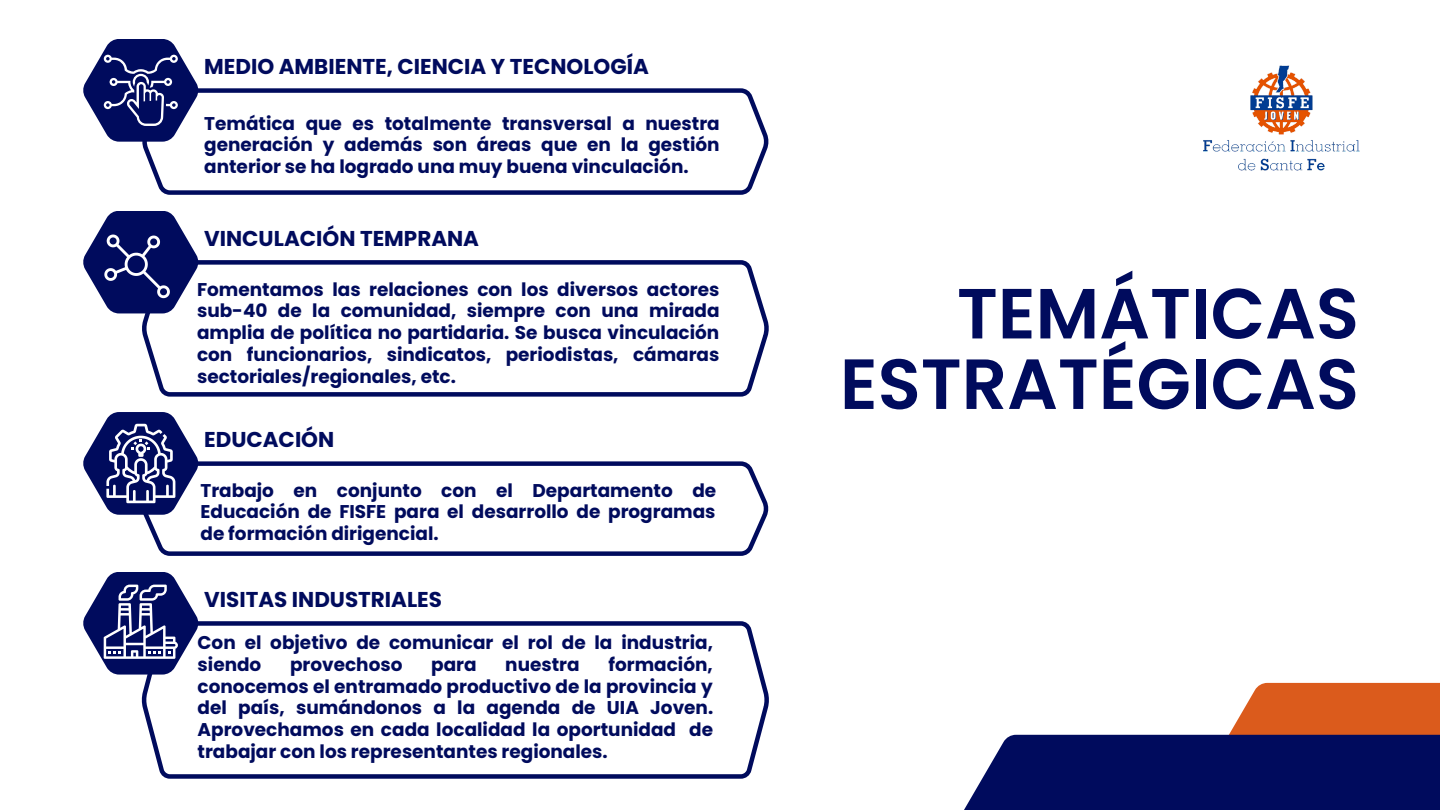
<style>
.page{position:relative;width:1440px;height:810px;background:#fff}
.page>*{position:absolute;margin:0;border:0;box-sizing:border-box;transform-origin:0 0}
.t1{font:600 70.9px/70.5px "Poppins";color:#000b5d;text-align:right}
.t2{font:700 21.5px "Poppins";color:#000b5d}
.t3{font:700 18.5px/21.8px "Poppins";color:#000b5d;text-align:justify}
</style>
<div class="page">
<svg style="left:142px;top:88px;width:627px;height:107px"></svg>
<svg style="left:1211px;top:683px;width:229px;height:52px;background:#df723d"></svg>
<div style="left:941px;top:735px;width:499px;height:75px;background:#000b5d"></div>
<svg style="left:142px;top:260px;width:627px;height:137px"></svg>
<svg style="left:143px;top:461px;width:626px;height:95px"></svg>
<svg style="left:141px;top:621px;width:628px;height:158px"></svg>
<svg style="left:83px;top:211px;width:116px;height:102px"></svg>
<svg style="left:83px;top:39px;width:116px;height:103px"></svg>
<svg style="left:83px;top:572px;width:116px;height:103px"></svg>
<svg style="left:83px;top:412px;width:116px;height:103px"></svg>
<img style="left:1203px;top:65px;width:157px;height:106px">
<p class="t2" style="left:204px;top:52px;width:446px">MEDIO AMBIENTE, CIENCIA Y TECNOLOGÍA</p>
<p class="t3" style="left:204px;top:112px;width:517px">Temática que es totalmente transversal a nuestra generación y además son áreas que en la gestión anterior se ha logrado una muy buena vinculación.</p>
<p class="t2" style="left:204px;top:224px;width:276px">VINCULACIÓN TEMPRANA</p>
<p class="t3" style="left:197px;top:278px;width:524px">Fomentamos las relaciones con los diversos actores sub-40 de la comunidad, siempre con una mirada amplia de política no partidaria. Se busca vinculación con funcionarios, sindicatos, periodistas, cámaras sectoriales/regionales, etc.</p>
<p class="t2" style="left:204px;top:425px;width:132px">EDUCACIÓN</p>
<p class="t3" style="left:201px;top:479px;width:517px">Trabajo en conjunto con el Departamento de Educación de FISFE para el desarrollo de programas de formación dirigencial.</p>
<p class="t2" style="left:204px;top:585px;width:239px">VISITAS INDUSTRIALES</p>
<p class="t3" style="left:198px;top:632px;width:517px">Con el objetivo de comunicar el rol de la industria, siendo</p>
<p class="t3" style="left:198px;top:654px;width:517px;text-indent:411px">formación, conocemos el entramado productivo de la provincia y del país, sumándonos a la agenda de UIA Joven.<br>Aprovechamos en cada localidad la oportunidad de trabajar con los representantes regionales.</p>
<p class="t3" style="left:290px;top:654px;width:114px">provechoso</p>
<p class="t3" style="left:431px;top:654px;width:47px">para</p>
<p class="t3" style="left:505px;top:654px;width:76px">nuestra</p>
<p class="t1" style="left:840px;top:278px;width:521px">TEMÁTICAS<br>ESTRATÉGICAS</p>
</div>
